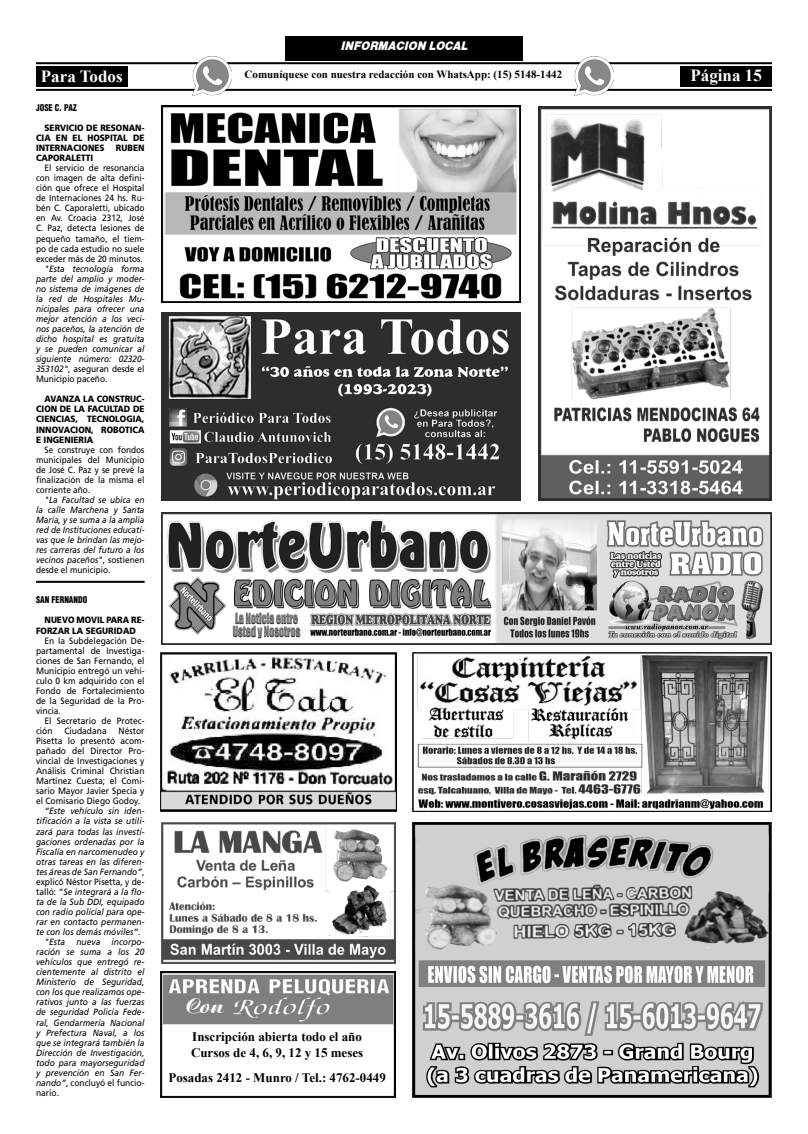
<style>
.page{position:relative;width:808px;height:1134px;background:#fff}
.page>*{position:absolute;margin:0;border:0;box-sizing:border-box;transform-origin:0 0}
.t1{font:22px "Ariston";color:#fff}
.t2{font:700 17px "Times New Roman";color:#fff}
.t3{font:700 13px/15.6px "Times New Roman";color:#000}
.t4{font:800 12.8px "Helvetica Obl";color:#fff;scale:.92 1}
.t5{font:700 11px "Times New Roman";color:#000}
.t6{font:italic 9.1px "Frutiger LT Std";color:#000;scale:.93 1}
.t7{font:italic 9.1px/10.1px "Frutiger LT Std";color:#000;text-align:justify;scale:.91 1}
.t8{font:9.1px/10px "Frutiger LT Std";color:#000;text-align:justify;scale:.93 1}
.t9{font:9.1px/10px "Frutiger LT Std";color:#000;text-align:justify;scale:.91 1}
.t10{font:900 9.1px/10px "Frutiger LT Std";color:#000;text-align:justify;scale:.91 1}
.t11{font:900 condensed 9.1px "Helvetica";color:#000;scale:.91 1}
.s1{font-style:normal}
.s2{font-style:italic}
</style>
<div class="page">
<img style="left:538px;top:106px;width:234px;height:394px">
<img style="left:413px;top:652px;width:359px;height:159px">
<img style="left:161px;top:512px;width:611px;height:132px">
<img style="left:160px;top:971px;width:235px;height:127px">
<img style="left:161px;top:653px;width:235px;height:158px">
<div style="left:285px;top:36px;width:238px;height:24px;background:#000"></div>
<hr style="left:36px;top:62px;width:736px;height:2px;background:#000">
<hr style="left:36px;top:89px;width:736px;height:2px;background:#000">
<div style="left:36px;top:66px;width:92px;height:21px;background:#000"></div>
<div style="left:680px;top:66px;width:92px;height:21px;background:#000"></div>
<img style="left:193px;top:57px;width:39px;height:38px">
<img style="left:575px;top:57px;width:38px;height:38px">
<img style="left:412px;top:823px;width:360px;height:275px">
<hr style="left:36px;top:581px;width:109px;height:2px;background:#000">
<img style="left:161px;top:822px;width:234px;height:141px">
<img style="left:161px;top:105px;width:360px;height:197px">
<img style="left:161px;top:313px;width:360px;height:188px">
<h3 class="t4" style="left:341px;top:39px;width:139px">INFORMACION LOCAL</h3>
<h2 class="t2" style="left:41px;top:64px;width:83px">Para Todos</h2>
<p class="t5" style="left:245px;top:67px;width:319px">Comuníquese con nuestra redacción con WhatsApp: (15) 5148-1442</p>
<h2 class="t2" style="left:690px;top:63px;width:73px">Página 15</h2>
<p class="t11" style="left:36px;top:102px;width:46px">JOSE C. PAZ</p>
<p class="t10" style="left:36px;top:123px;width:121px;text-indent:9px">SERVICIO DE RESONAN-CIA EN EL HOSPITAL DE INTERNACIONES RUBEN CAPORALETTI</p>
<p class="t9" style="left:36px;top:163px;width:121px;text-indent:9px">El servicio de resonancia con imagen de alta defini&shy;ción que ofrece el Hospital de Internaciones 24 hs. Ru&shy;bén C. Caporaletti, ubicado en Av. Croacia 2312, José C. Paz, detecta lesiones de pequeño tamaño, el tiem&shy;po de cada estudio no suele exceder más de 20 minutos.</p>
<p class="t7" style="left:36px;top:264px;width:121px;text-indent:9px">"Esta tecnología forma parte del amplio y moder&shy;no sistema de imágenes de la red de Hospitales Mu&shy;nicipales para ofrecer una mejor atención a los veci&shy;nos paceños, la atención de dicho hospital es gratuita y se pueden comunicar al siguiente número: 02320- 353102"<span class="s1">, aseguran desde el Municipio paceño.</span></p>
<p class="t10" style="left:36px;top:394px;width:121px;text-indent:9px">AVANZA LA CONSTRUC-CION DE LA FACULTAD DE CIENCIAS, TECNOLOGIA, INNOVACION, ROBOTICA E INGENIERIA</p>
<p class="t9" style="left:36px;top:444px;width:121px;text-indent:9px">Se construye con fondos municipales del Municipio de José C. Paz y se prevé la finalización de la misma el corriente año.</p>
<p class="t7" style="left:36px;top:495px;width:121px;text-indent:9px">"La Facultad se ubica en la calle Marchena y Santa María, y se suma a la amplia red de Instituciones educati&shy;vas que le brindan las mejo&shy;res carreras del futuro a los vecinos paceños"<span class="s1">, sostienen desde el municipio.</span></p>
<p class="t11" style="left:36px;top:594px;width:58px">SAN FERNANDO</p>
<p class="t10" style="left:36px;top:615px;width:121px;text-indent:9px">NUEVO MOVIL PARA RE-<br>FORZAR LA SEGURIDAD</p>
<p class="t8" style="left:36px;top:635px;width:118px;text-indent:9px">En la Subdelegación De&shy;partamental de Investiga&shy;ciones de San Fernando, el Municipio entregó un vehí&shy;culo 0 km adquirido con el Fondo de Fortalecimiento de la Seguridad de la Pro&shy;vincia.</p>
<p class="t8" style="left:36px;top:716px;width:118px;text-indent:9px">El Secretario de Protec&shy;ción</p>
<p class="t8" style="left:64px;top:726px;width:47px">Ciudadana</p>
<p class="t8" style="left:36px;top:726px;width:118px;text-indent:83px">Néstor Pisetta lo presentó acom&shy;pañado del Director Pro&shy;vincial de Investigaciones y Análisis Criminal Christian Martínez Cuesta; el Comi&shy;sario Mayor Javier Specia y el Comisario Diego Godoy.</p>
<p class="t6" style="left:45px;top:806px;width:109px">“Este vehículo sin iden-</p>
<p class="t6" style="left:36px;top:816px;width:118px">tificación a la vista se utili-</p>
<p class="t6" style="left:36px;top:826px;width:118px">zará para todas las investi-</p>
<p class="t6" style="left:36px;top:836px;width:118px">gaciones ordenadas por la</p>
<p class="t6" style="left:36px;top:846px;width:118px">Fiscalía en narcomenudeo y</p>
<p class="t6" style="left:36px;top:856px;width:118px">otras tareas en las diferen-</p>
<p class="t6" style="left:36px;top:866px;width:118px">tes áreas de San Fernando”<span class="s1">,</span></p>
<p class="t8" style="left:36px;top:877px;width:118px">explicó Néstor Pisetta, y de-</p>
<p class="t6" style="left:36px;top:886px;width:118px"><span class="s1">talló: “</span>Se integrará a la flo-</p>
<p class="t6" style="left:36px;top:896px;width:118px">ta de la Sub DDI, equipado</p>
<p class="t6" style="left:36px;top:906px;width:118px">con radio policial para ope-</p>
<p class="t6" style="left:36px;top:916px;width:118px">rar en contacto permanen-</p>
<p class="t6" style="left:36px;top:926px;width:114px">te con los demás móviles”<span class="s1">.</span></p>
<p class="t6" style="left:45px;top:937px;width:109px">"Esta nueva incorpo-</p>
<p class="t6" style="left:36px;top:947px;width:118px">ración se suma a los 20</p>
<p class="t6" style="left:36px;top:957px;width:118px">vehículos que entregó re-</p>
<p class="t6" style="left:36px;top:967px;width:118px">cientemente al distrito el</p>
<p class="t6" style="left:36px;top:977px;width:118px">Ministerio de Seguridad,</p>
<p class="t6" style="left:36px;top:987px;width:118px">con los que realizamos ope-</p>
<p class="t6" style="left:36px;top:997px;width:118px">rativos junto a las fuerzas</p>
<p class="t6" style="left:36px;top:1007px;width:118px">de seguridad Policía Fede-</p>
<p class="t6" style="left:36px;top:1017px;width:118px">ral, Gendarmería Nacional</p>
<p class="t6" style="left:36px;top:1027px;width:118px">y Prefectura Naval, a los</p>
<p class="t6" style="left:36px;top:1037px;width:118px">que se integrará también la</p>
<p class="t6" style="left:36px;top:1047px;width:118px">Dirección de Investigación,</p>
<p class="t6" style="left:36px;top:1057px;width:118px">todo para mayorseguridad</p>
<p class="t6" style="left:36px;top:1067px;width:118px">y prevención en San Fer-</p>
<p class="t8" style="left:36px;top:1078px;width:118px"><span class="s2">nando”</span>, concluyó el funcio-</p>
<p class="t8" style="left:36px;top:1088px;width:26px">nario.</p>
<h1 class="t1" style="left:186px;top:993px;width:39px">Con</h1>
<h3 class="t3" style="left:191px;top:1028px;width:174px">Inscripción abierta todo el año<br>Cursos de 4, 6, 9, 12 y 15 meses</h3>
<h3 class="t3" style="left:168px;top:1070px;width:219px">Posadas 2412 - Munro / Tel.: 4762-0449</h3>
</div>
